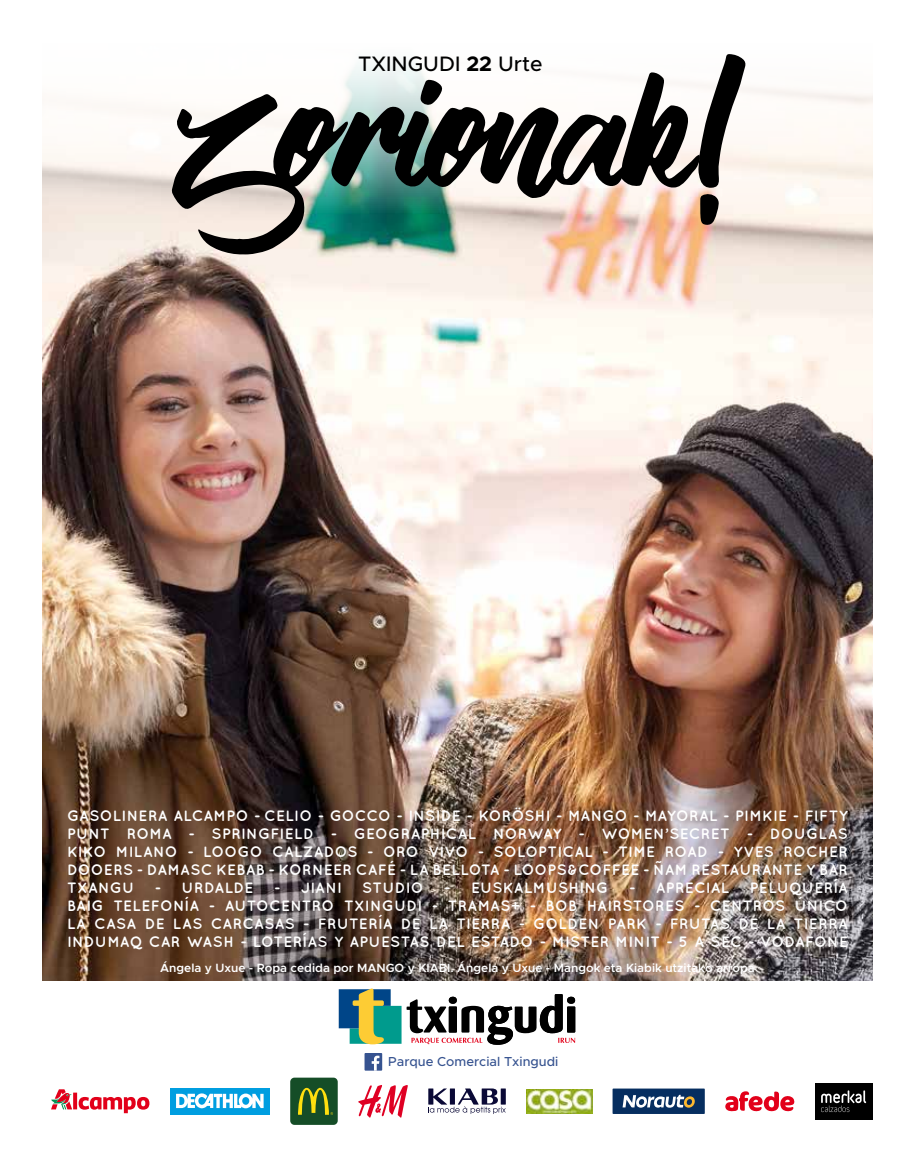
<style>
.page{position:relative;width:915px;height:1170px;background:#fff}
.page>*{position:absolute;margin:0;border:0;box-sizing:border-box;transform-origin:0 0}
.t1{font:116.1px "Vendetta";color:#000}
.t2{font:500 21px "Metropolis";color:#000}
.t3{font:700 15px/18px "Quicksand";letter-spacing:.02em;color:#fff;text-align:justify}
.t4{font:500 13.05px "Metropolis";color:#365390}
.t5{font:600 12px "Metropolis";color:#fff}
.s1{font-weight:700}
</style>
<div class="page">
<img style="left:43px;top:213px;width:829px;height:767px">
<svg style="left:42px;top:65px;width:831px;height:148px;fill:#fef8f4"></svg>
<svg style="left:338px;top:988px;width:237px;height:56px"></svg>
<div style="left:364px;top:1052px;width:18px;height:18px;background:#365390"></div>
<svg style="left:371px;top:1055px;width:8px;height:15px"></svg>
<div style="left:814px;top:1083px;width:58px;height:36px;background:#000"></div>
<svg style="left:821px;top:1090px;width:44px;height:21px"></svg>
<svg style="left:725px;top:1091px;width:69px;height:20px"></svg>
<div style="left:170px;top:1087px;width:99px;height:27px;background:#009ee0"></div>
<svg style="left:176px;top:1093px;width:87px;height:15px"></svg>
<img style="left:526px;top:1089px;width:66px;height:24px">
<svg style="left:51px;top:1089px;width:98px;height:24px"></svg>
<svg style="left:358px;top:1085px;width:50px;height:32px"></svg>
<div style="left:612px;top:1088px;width:92px;height:25px;background:#062e60"></div>
<svg style="left:622px;top:1094px;width:73px;height:13px"></svg>
<svg style="left:428px;top:1088px;width:77px;height:25px"></svg>
<svg style="left:290px;top:1077px;width:47px;height:47px;background:#3a6528"></svg>
<h1 class="t1" style="left:172px;top:79px;width:566px">Zorionak!</h1>
<h2 class="t2" style="left:358px;top:50px;width:186px">TXINGUDI <span class="s1">22</span> Urte</h2>
<p class="t3" style="left:67px;top:805px;width:782px">GASOLINERA ALCAMPO - CELIO - GOCCO - INSIDE - KORÖSHI - MANGO - MAYORAL - PIMKIE - FIFTY PUNT ROMA - SPRINGFIELD - GEOGRAPHICAL NORWAY - WOMEN’SECRET - DOUGLAS KIKO MILANO - LOOGO CALZADOS - ORO VIVO - SOLOPTICAL - TIME ROAD - YVES ROCHER DOOERS - DAMASC KEBAB - KORNEER CAFÉ - LA BELLOTA - LOOPS&amp;COFFEE - ÑAM RESTAURANTE Y BAR TXANGU</p>
<p class="t3" style="left:67px;top:877px;width:782px;text-indent:682px">PELUQUERÍA BAIG TELEFONÍA - AUTOCENTRO TXINGUDI - TRAMAS+ - BOB HAIRSTORES - CENTROS ÚNICO LA CASA DE LAS CARCASAS - FRUTERÍA DE LA TIERRA - GOLDEN PARK - FRUTAS DE LA TIERRA INDUMAQ CAR WASH - LOTERÍAS Y APUESTAS DEL ESTADO - MISTER MINIT - 5 A SEC - VODAFONE</p>
<p class="t3" style="left:155px;top:877px;width:100px">- URDALDE</p>
<p class="t3" style="left:274px;top:877px;width:69px">- JIANI</p>
<p class="t3" style="left:362px;top:877px;width:63px">STUDIO</p>
<p class="t3" style="left:444px;top:877px;width:166px">- EUSKALMUSHING</p>
<p class="t3" style="left:629px;top:877px;width:102px">- APRECIAL</p>
<p class="t5" style="left:160px;top:960px;width:596px">Ángela y Uxue - Ropa cedida por MANGO y KIABI. Ángela y Uxue - Mangok eta Kiabik utzitako arropa</p>
<p class="t4" style="left:388px;top:1053px;width:171px">Parque Comercial Txingudi</p>
</div>
